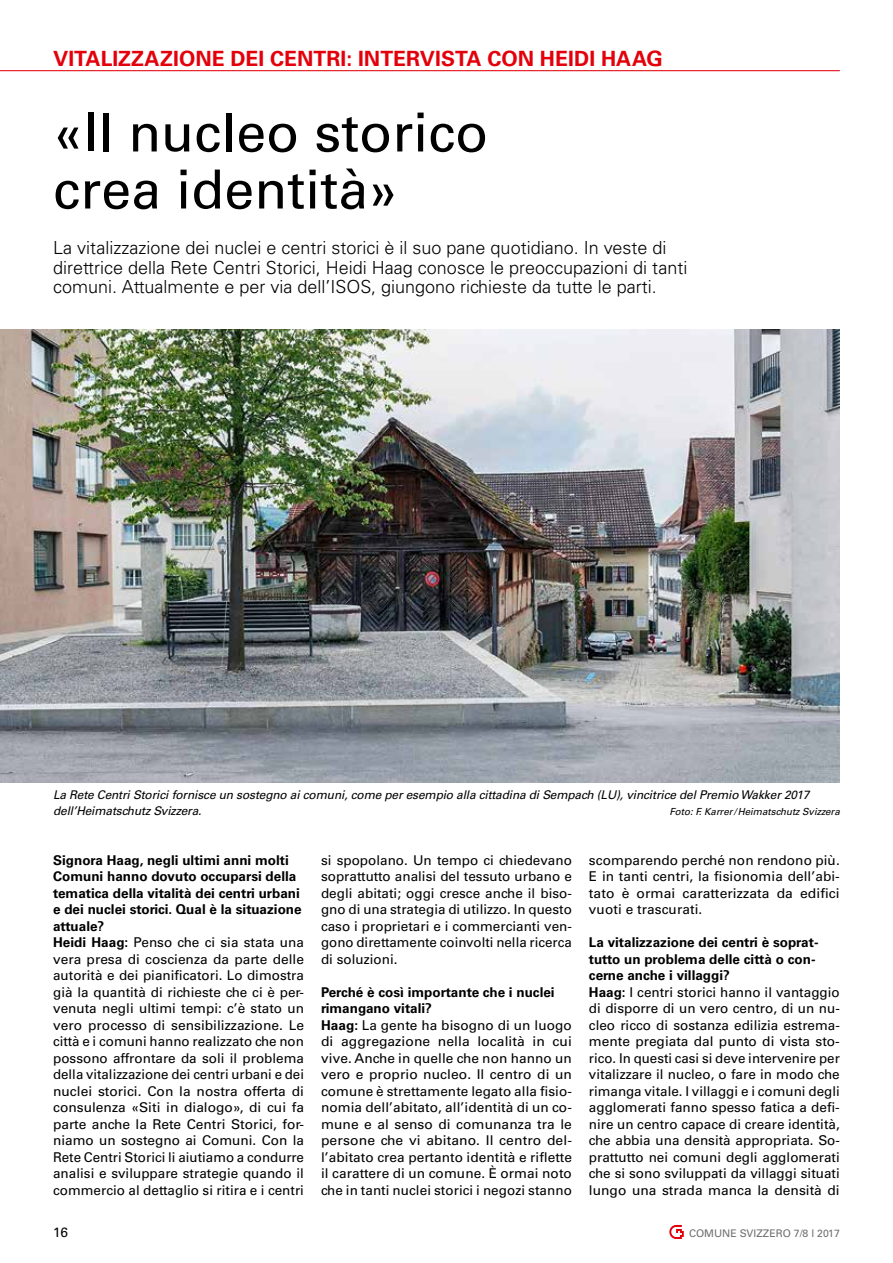
<style>
.page{position:relative;width:893px;height:1263px;background:#fff}
.page>*{position:absolute;margin:0;border:0;box-sizing:border-box;transform-origin:0 0}
.t1{font:54px/57px "Univers LT Std";color:#000}
.t2{font:700 21px "Univers LT Std";letter-spacing:.005em;color:#e3000b}
.t3{font:300 18px/19.5px "Univers LT Std";color:#000}
.t4{font:13.5px/16.5px "Univers LT Std";color:#000}
.t5{font:italic 12px/16.5px "Univers LT Std";letter-spacing:-.01em;color:#000}
.t6{font:10.5px "Univers LT Std";color:#6e6e6e}
.t7{font:italic 9.75px "Univers LT Std";color:#000}
.s1{font-weight:700}
</style>
<div class="page">
<hr style="left:0;top:70px;width:840px;height:1px;background:#e3000b">
<svg style="left:669px;top:1225px;width:15px;height:14px"></svg>
<img style="left:0;top:329px;width:840px;height:453px">
<h2 class="t2" style="left:53px;top:46px;width:611px">VITALIZZAZIONE DEI CENTRI: INTERVISTA CON HEIDI HAAG</h2>
<h1 class="t1" style="left:53px;top:104px;width:437px">«Il nucleo storico crea identità»</h1>
<p class="t3" style="left:53px;top:238px;width:636px">La vitalizzazione dei nuclei e centri storici è il suo pane quotidiano. In veste di direttrice della Rete Centri Storici, Heidi Haag conosce le preoccupazioni di tanti comuni. Attualmente e per via dell’ISOS, giungono richieste da tutte le parti.</p>
<p class="t5" style="left:53px;top:786px;width:758px">La Rete Centri Storici fornisce un sostegno ai comuni, come per esempio alla cittadina di Sempach (LU), vincitrice del Premio Wakker 2017 dell’Heimatschutz Svizzera.</p>
<p class="t7" style="left:670px;top:806px;width:172px">Foto: F. Karrer/Heimatschutz Svizzera</p>
<p class="t4" style="left:53px;top:852px;width:252px"><span class="s1">Signora Haag, negli ultimi anni molti Comuni hanno dovuto occuparsi della tematica della vitalità dei centri urbani e dei nuclei storici. Qual è la situazione attuale?<br>Heidi Haag:</span> Penso che ci sia stata una vera presa di coscienza da parte delle autorità e dei pianificatori. Lo dimostra già la quantità di richieste che ci è per&shy;venuta negli ultimi tempi: c’è stato un vero processo di sensibilizzazione. Le città e i comuni hanno realizzato che non possono affrontare da soli il problema della vitalizzazione dei centri urbani e dei nuclei storici. Con la nostra offerta di consulenza «Siti in dialogo», di cui fa parte anche la Rete Centri Storici, for&shy;niamo un sostegno ai Comuni. Con la Rete Centri Storici li aiutiamo a condurre analisi e sviluppare strategie quando il commercio al dettaglio si ritira e i centri</p>
<p class="t4" style="left:321px;top:852px;width:252px;text-align:justify">si spopolano. Un tempo ci chiedevano soprattutto analisi del tessuto urbano e degli abitati; oggi cresce anche il biso&shy;gno di una strategia di utilizzo. In questo caso i proprietari e i commercianti ven&shy;gono direttamente coinvolti nella ricerca di soluzioni.</p>
<p class="t4" style="left:321px;top:984px;width:252px"><span class="s1">Perché è così importante che i nuclei rimangano vitali?<br>Haag:</span> La gente ha bisogno di un luogo di aggregazione nella località in cui vive. Anche in quelle che non hanno un vero e proprio nucleo. Il centro di un comune è strettamente legato alla fisio&shy;nomia dell’abitato, all’identità di un co&shy;mune e al senso di comunanza tra le persone che vi abitano. Il centro del&shy;l’abitato crea pertanto identità e riflette il carattere di un comune. È ormai noto che in tanti nuclei storici i negozi stanno</p>
<p class="t4" style="left:589px;top:852px;width:252px;text-align:justify">scomparendo perché non rendono più.<br>E in tanti centri, la fisionomia dell’abi&shy;tato è ormai caratterizzata da edifici vuoti e trascurati.</p>
<p class="t4" style="left:589px;top:934px;width:252px"><span class="s1">La vitalizzazione dei centri è soprat&shy;tutto un problema delle città o con&shy;cerne anche i villaggi?<br>Haag:</span> I centri storici hanno il vantaggio di disporre di un vero centro, di un nu&shy;cleo ricco di sostanza edilizia estrema&shy;mente pregiata dal punto di vista sto&shy;rico. In questi casi si deve intervenire per vitalizzare il nucleo, o fare in modo che rimanga vitale. I villaggi e i comuni degli agglomerati fanno spesso fatica a defi&shy;nire un centro capace di creare identità, che abbia una densità appropriata. So&shy;prattutto nei comuni degli agglomerati che si sono sviluppati da villaggi situati lungo una strada manca la densità di</p>
<p class="t4" style="left:53px;top:1224px;width:16px">16</p>
<p class="t6" style="left:689px;top:1227px;width:152px">COMUNE SVIZZERO 7/8 l 2017</p>
</div>
